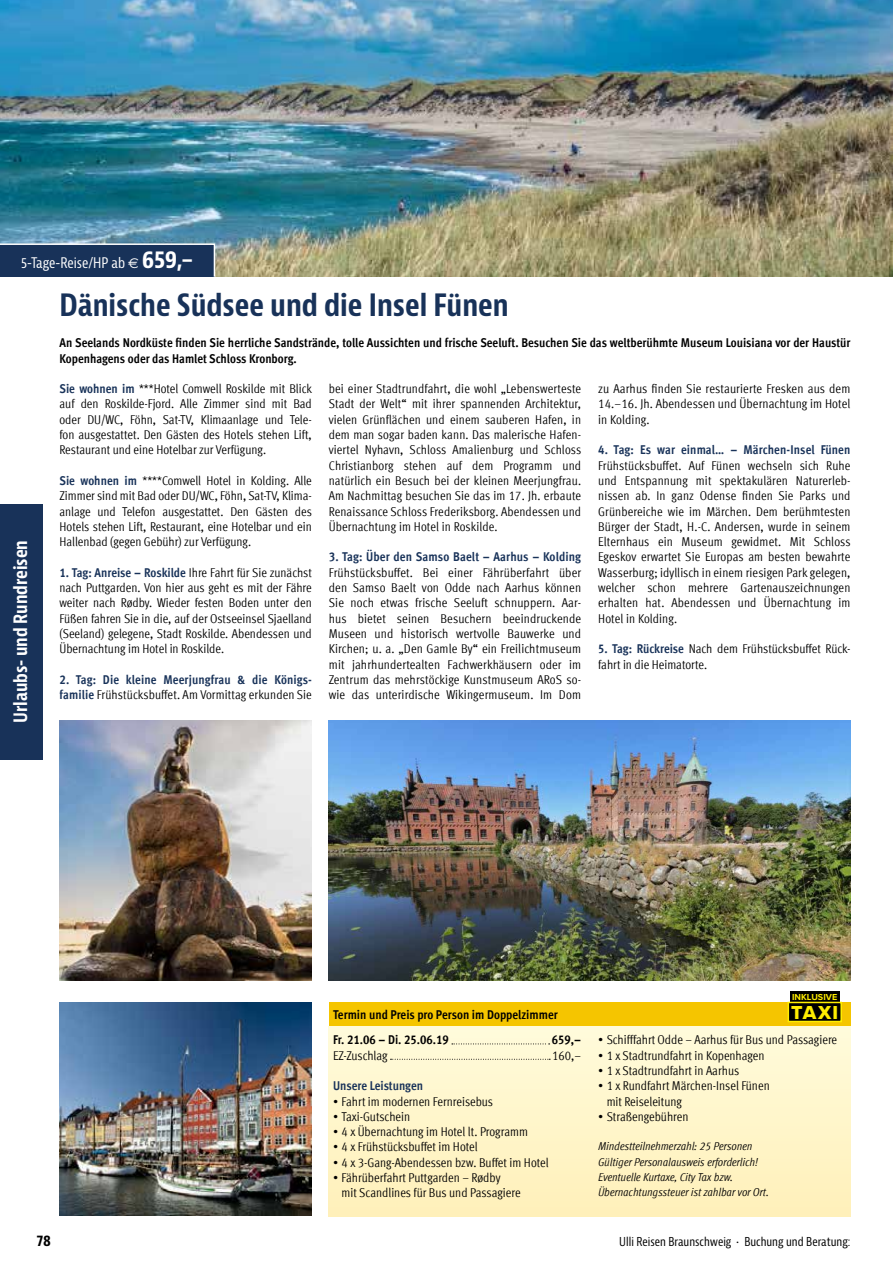
<style>
.page{position:relative;width:893px;height:1263px;background:#fff}
.page>*{position:absolute;margin:0;border:0;box-sizing:border-box;transform-origin:0 0}
.t1{font:700 condensed 30px "Bernina Sans";color:#183259}
.t2{font:19.5px "Proxima Nova Extrabld";color:#ffed00}
.t3{font:700 condensed 18px "Bernina Sans";color:#fff}
.t4{font:700 condensed 15px "Bernina Sans";color:#000}
.t5{font:condensed 14.25px "Bernina Sans";color:#fff}
.t6{font:condensed 12.75px/15.3px "Meta Offc";color:#000;text-align:justify}
.t7{font:700 condensed 12.75px/15.3px "Meta Offc";color:#000}
.t8{font:700 condensed 12.75px/15.3px "Meta Offc";letter-spacing:.01em;color:#183259}
.t9{font:condensed 12px "Bernina Sans";color:#000}
.t10{font:italic condensed 11.4px/15.3px "Meta Offc";color:#000}
.t11{font:700 9px "Proxima Nova";color:#ffed00}
.s1{font-family:"Euro Sans";font-stretch:normal}
.s2{font-weight:700;font-size:24px}
.s3{font-weight:700;color:#183259}
.s4{font-weight:400;color:#000}
</style>
<div class="page">
<img style="left:0;top:0;width:893px;height:276px">
<img style="left:60px;top:720px;width:252px;height:260px">
<img style="left:60px;top:1003px;width:252px;height:212px">
<div style="left:329px;top:1026px;width:521px;height:190px;background:linear-gradient(to bottom,#fffbdb,#fff0ba)"></div>
<img style="left:329px;top:720px;width:521px;height:260px">
<div style="left:0;top:504px;width:43px;height:255px;background:#183259"></div>
<div style="left:329px;top:1003px;width:521px;height:23px;background:#f5c500"></div>
<svg style="left:0;top:243px;width:216px;height:34px;background:#253e62"></svg>
<svg style="left:452px;top:1043px;width:98px;height:1px"></svg>
<svg style="left:390px;top:1059px;width:160px;height:1px"></svg>
<div style="left:790px;top:992px;width:49px;height:10px;background:#000"></div>
<div style="left:788px;top:1002px;width:53px;height:19px;background:#000"></div>
<div style="left:788px;top:1002px;width:54px;height:20px;border:2px solid #ffed00"></div>
<p class="t5" style="left:21px;top:254px;width:173px">5-Tage-Reise/HP ab <span class="s1">€</span> <span class="s2">659,–</span></p>
<h1 class="t1" style="left:60px;top:286px;width:451px">Dänische Südsee und die Insel Fünen</h1>
<h3 class="t3" style="left:10px;top:723px;width:184px;rotate:-90deg">Urlaubs- und Rundreisen</h3>
<p class="t7" style="left:60px;top:336px;width:792px">An Seelands Nordküste finden Sie herrliche Sandstrände, tolle Aussichten und frische Seeluft. Besuchen Sie das weltberühmte Museum Louisiana vor der Haustür<br>Kopenhagens oder das Hamlet Schloss Kronborg.</p>
<p class="t6" style="left:60px;top:381px;width:254px"><span class="s3">Sie wohnen im</span> ***Hotel Comwell Roskilde mit Blick auf den Roskilde-Fjord. Alle Zimmer sind mit Bad oder DU/WC, Föhn, Sat-TV, Klimaanlage und Tele&shy;fon ausgestattet. Den Gästen des Hotels stehen Lift, Restaurant und eine Hotelbar zur Verfügung.</p>
<p class="t6" style="left:60px;top:473px;width:254px"><span class="s3">Sie wohnen im</span> ****Comwell Hotel in Kolding. Alle Zimmer sind mit Bad oder DU/WC, Föhn, Sat-TV, Klima&shy;anlage und Telefon ausgestattet. Den Gästen des Hotels stehen Lift, Restaurant, eine Hotelbar und ein Hallenbad (gegen Gebühr) zur Verfügung.</p>
<p class="t6" style="left:60px;top:565px;width:254px"><span class="s3">1. Tag: Anreise – Roskilde</span> Ihre Fahrt für Sie zunächst nach Puttgarden. Von hier aus geht es mit der Fähre weiter nach Rødby. Wieder festen Boden unter den Füßen fahren Sie in die, auf der Ostseeinsel Sjaelland (Seeland) gelegene, Stadt Roskilde. Abendessen und Übernachtung im Hotel in Roskilde.</p>
<p class="t8" style="left:60px;top:672px;width:254px">2. Tag: Die kleine Meerjungfrau &amp; die Königs&shy;familie <span class="s4">Frühstücksbuffet. Am Vormittag erkunden Sie</span></p>
<p class="t6" style="left:329px;top:381px;width:254px">bei einer Stadtrundfahrt, die wohl „Lebenswerteste Stadt der Welt“ mit ihrer spannenden Architektur, vielen Grünflächen und einem sauberen Hafen, in dem man sogar baden kann. Das malerische Hafen&shy;viertel Nyhavn, Schloss Amalienburg und Schloss Christianborg stehen auf dem Programm und natürlich ein Besuch bei der kleinen Meerjungfrau.<br>Am Nachmittag besuchen Sie das im 17. Jh. erbaute Renaissance Schloss Frederiksborg. Abendessen und Übernachtung im Hotel in Roskilde.</p>
<p class="t8" style="left:329px;top:550px;width:254px">3. Tag: Über den Samso Baelt – Aarhus – Kolding</p>
<p class="t6" style="left:329px;top:565px;width:254px">Frühstücksbuffet. Bei einer Fährüberfahrt über den Samso Baelt von Odde nach Aarhus können Sie noch etwas frische Seeluft schnuppern. Aar&shy;hus bietet seinen Besuchern beeindruckende Museen und historisch wertvolle Bauwerke und Kirchen; u. a. „Den Gamle By“ ein Freilichtmuseum mit jahrhundertealten Fachwerkhäusern oder im Zentrum das mehrstöckige Kunstmuseum ARoS so&shy;wie das unterirdische Wikingermuseum. Im Dom</p>
<p class="t6" style="left:598px;top:381px;width:254px">zu Aarhus finden Sie restaurierte Fresken aus dem 14.–16. Jh. Abendessen und Übernachtung im Hotel in Kolding.</p>
<p class="t8" style="left:598px;top:443px;width:254px">4. Tag: Es war einmal… – Märchen-Insel Fünen</p>
<p class="t6" style="left:598px;top:458px;width:254px">Frühstücksbuffet. Auf Fünen wechseln sich Ruhe und Entspannung mit spektakulären Naturerleb&shy;nissen ab. In ganz Odense finden Sie Parks und Grünbereiche wie im Märchen. Dem berühmtesten Bürger der Stadt, H.-C. Andersen, wurde in seinem Elternhaus ein Museum gewidmet. Mit Schloss Egeskov erwartet Sie Europas am besten bewahrte Wasserburg; idyllisch in einem riesigen Park gelegen, welcher schon mehrere Gartenauszeichnungen erhalten hat. Abendessen und Übernachtung im Hotel in Kolding.</p>
<p class="t6" style="left:598px;top:641px;width:254px"><span class="s3">5. Tag: Rückreise</span> Nach dem Frühstücksbuffet Rück&shy;fahrt in die Heimatorte.</p>
<p class="t7" style="left:333px;top:1008px;width:226px">Termin und Preis pro Person im Doppelzimmer</p>
<p class="t7" style="left:333px;top:1033px;width:117px">Fr. 21.06 – Di. 25.06.19</p>
<p class="t7" style="left:552px;top:1033px;width:31px">659,–</p>
<p class="t6" style="left:333px;top:1048px;width:56px">EZ-Zuschlag</p>
<p class="t6" style="left:552px;top:1048px;width:31px">160,–</p>
<p class="t8" style="left:333px;top:1078px;width:91px">Unsere Leistungen</p>
<p class="t6" style="left:333px;top:1094px;width:162px">• Fahrt im modernen Fernreisebus</p>
<p class="t6" style="left:333px;top:1109px;width:79px">• Taxi-Gutschein</p>
<p class="t6" style="left:333px;top:1124px;width:196px">• 4 x Übernachtung im Hotel lt. Programm</p>
<p class="t6" style="left:333px;top:1139px;width:146px">• 4 x Frühstücksbuffet im Hotel</p>
<p class="t6" style="left:333px;top:1155px;width:217px">• 4 x 3-Gang-Abendessen bzw. Buffet im Hotel</p>
<p class="t6" style="left:342px;top:1170px;width:181px;text-indent:-9px">• Fährüberfahrt Puttgarden – Rødby<br>mit Scandlines für Bus und Passagiere</p>
<p class="t11" style="left:792px;top:990px;width:47px">INKLUSIVE</p>
<h2 class="t2" style="left:791px;top:997px;width:49px">TAXI</h2>
<p class="t6" style="left:598px;top:1032px;width:241px">• Schifffahrt Odde – Aarhus für Bus und Passagiere</p>
<p class="t6" style="left:598px;top:1048px;width:168px">• 1 x Stadtrundfahrt in Kopenhagen</p>
<p class="t6" style="left:598px;top:1063px;width:143px">• 1 x Stadtrundfahrt in Aarhus</p>
<p class="t6" style="left:607px;top:1078px;width:165px;text-indent:-9px">• 1 x Rundfahrt Märchen-Insel Fünen mit Reiseleitung</p>
<p class="t6" style="left:598px;top:1109px;width:92px">• Straßengebühren</p>
<p class="t10" style="left:598px;top:1139px;width:172px">Mindestteilnehmerzahl: 25 Personen Gültiger Personalausweis erforderlich!<br>Eventuelle Kurtaxe, City Tax bzw.<br>Übernachtungssteuer ist zahlbar vor Ort.</p>
<p class="t4" style="left:37px;top:1231px;width:16px">78</p>
<p class="t9" style="left:619px;top:1234px;width:233px">Ulli Reisen Braunschweig • Buchung und Beratung:</p>
</div>
